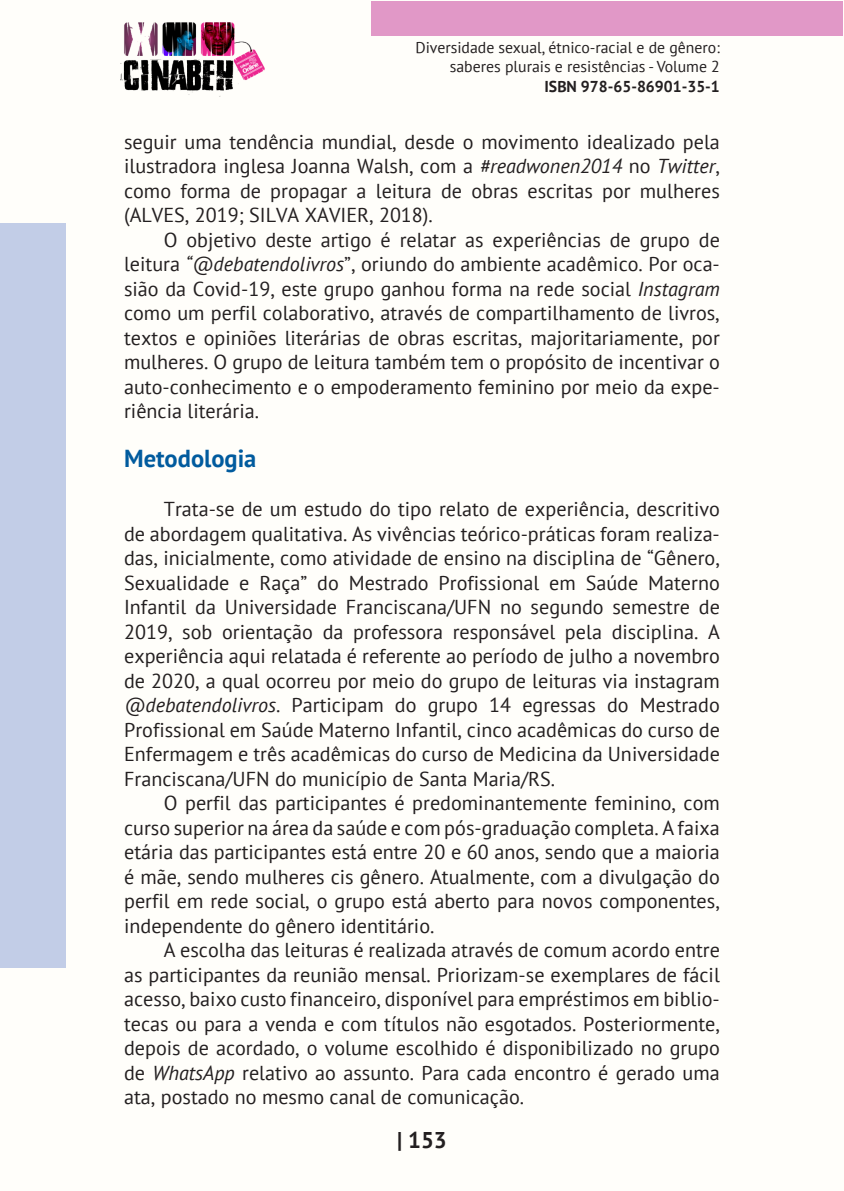
<style>
.page{position:relative;width:844px;height:1191px;background:#fff}
.page>*{position:absolute;margin:0;border:0;box-sizing:border-box;transform-origin:0 0}
._9_SUBTÍTULOS{font:700 24.5px "PT Sans";color:#015b9e}
.t1{font:700 22.75px "PT Sans";color:#231f20}
._8_CORPO{font:20.12px/24.5px "PT Sans";color:#231f20;text-align:justify}
.t2{font:15.75px/18.9px "PT Sans";color:#231f20;text-align:right}
.t3{font:700 15.75px "PT Sans";color:#231f20}
.s1{font-style:italic}
</style>
<div class="page">
<div style="left:0;top:0;width:843px;height:1191px;background:#fffefa"></div>
<div style="left:371px;top:1px;width:471px;height:35px;background:#e198c7"></div>
<div style="left:0;top:223px;width:65px;height:744px;background:#c2cde7"></div>
<img style="left:120px;top:22px;width:144px;height:75px">
<p class="t2" style="left:415px;top:38px;width:306px">Diversidade sexual, étnico-racial e de gênero: saberes plurais e resistências - Volume 2</p>
<p class="t3" style="left:544px;top:76px;width:177px">ISBN 978-65-86901-35-1</p>
<p class="_8_CORPO" style="left:124px;top:129px;width:597px">seguir uma tendência mundial, desde o movimento idealizado pela ilustradora inglesa Joanna Walsh, com a <span class="s1">#readwonen2014</span> no <span class="s1">Twitter</span>, como forma de propagar a leitura de obras escritas por mulheres (ALVES, 2019; SILVA XAVIER, 2018).</p>
<p class="_8_CORPO" style="left:124px;top:227px;width:597px;text-indent:40px">O objetivo deste artigo é relatar as experiências de grupo de leitura <span class="s1">“@debatendolivros</span>”, oriundo do ambiente acadêmico. Por oca&shy;sião da Covid-19, este grupo ganhou forma na rede social <span class="s1">Instagram </span>como um perfil colaborativo, através de compartilhamento de livros, textos e opiniões literárias de obras escritas, majoritariamente, por mulheres. O grupo de leitura também tem o propósito de incentivar o auto-conhecimento e o empoderamento feminino por meio da expe&shy;riência literária.</p>
<p class="_9_SUBTÍTULOS" style="left:124px;top:442px;width:134px">Metodologia</p>
<p class="_8_CORPO" style="left:124px;top:496px;width:597px;text-indent:40px">Trata-se de um estudo do tipo relato de experiência, descritivo de abordagem qualitativa. As vivências teórico-práticas foram realiza&shy;das, inicialmente, como atividade de ensino na disciplina de “Gênero, Sexualidade e Raça” do Mestrado Profissional em Saúde Materno Infantil da Universidade Franciscana/UFN no segundo semestre de 2019, sob orientação da professora responsável pela disciplina. A experiência aqui relatada é referente ao período de julho a novembro de 2020, a qual ocorreu por meio do grupo de leituras via instagram <span class="s1">@debatendolivros</span>. Participam do grupo 14 egressas do Mestrado Profissional em Saúde Materno Infantil, cinco acadêmicas do curso de Enfermagem e três acadêmicas do curso de Medicina da Universidade Franciscana/UFN do município de Santa Maria/RS.</p>
<p class="_8_CORPO" style="left:124px;top:790px;width:597px;text-indent:40px">O perfil das participantes é predominantemente feminino, com curso superior na área da saúde e com pós-graduação completa. A faixa etária das participantes está entre 20 e 60 anos, sendo que a maioria é mãe, sendo mulheres cis gênero. Atualmente, com a divulgação do perfil em rede social, o grupo está aberto para novos componentes, independente do gênero identitário.</p>
<p class="_8_CORPO" style="left:124px;top:937px;width:597px;text-indent:40px">A escolha das leituras é realizada através de comum acordo entre as participantes da reunião mensal. Priorizam-se exemplares de fácil acesso, baixo custo financeiro, disponível para empréstimos em biblio&shy;tecas ou para a venda e com títulos não esgotados. Posteriormente, depois de acordado, o volume escolhido é disponibilizado no grupo de <span class="s1">WhatsApp</span> relativo ao assunto. Para cada encontro é gerado uma ata, postado no mesmo canal de comunicação.</p>
<p class="t1" style="left:397px;top:1125px;width:51px">| 153</p>
</div>
